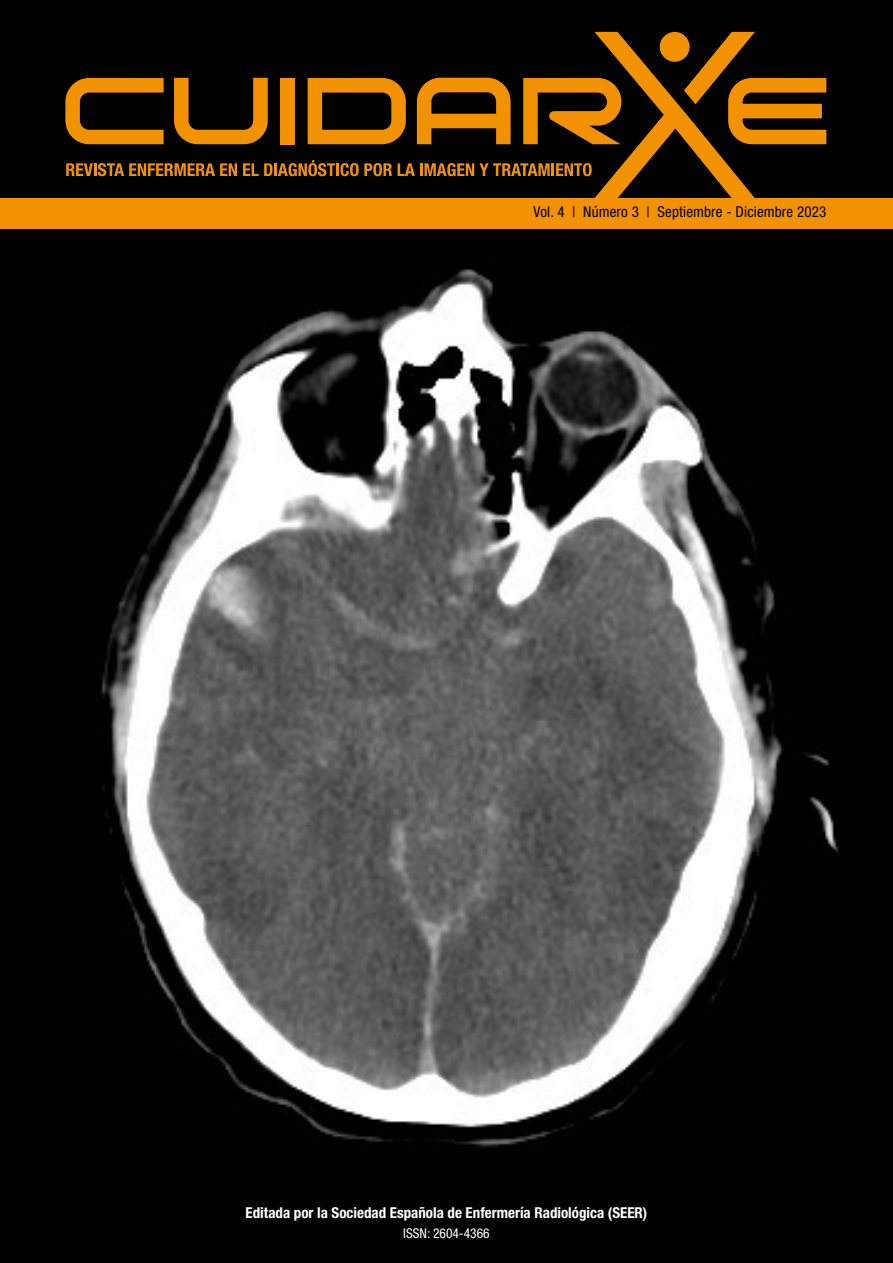
<style>
.page{position:relative;width:893px;height:1263px;background:#000}
.page>*{position:absolute;margin:0;border:0;box-sizing:border-box;transform-origin:0 0}
.t1{font:700 condensed 15px "Helvetica Neue LT Pro";color:#fff}
.t2{font:condensed 15px "Helvetica Neue LT Pro";letter-spacing:.01em;color:#000}
.t3{font:condensed 13.5px "Helvetica Neue LT Pro";color:#fff}
</style>
<div class="page">
<img style="left:101px;top:269px;width:736px;height:878px">
<svg style="left:65px;top:32px;width:762px;height:166px"></svg>
<div style="left:0;top:198px;width:893px;height:31px;background:#f39200"></div>
<p class="t2" style="left:534px;top:203px;width:294px">Vol. 4 | Número 3 | Septiembre - Diciembre 2023</p>
<p class="t1" style="left:246px;top:1204px;width:403px">Editada por la Sociedad Española de Enfermería Radiológica (SEER)</p>
<p class="t3" style="left:403px;top:1225px;width:88px">ISSN: 2604-4366</p>
</div>
